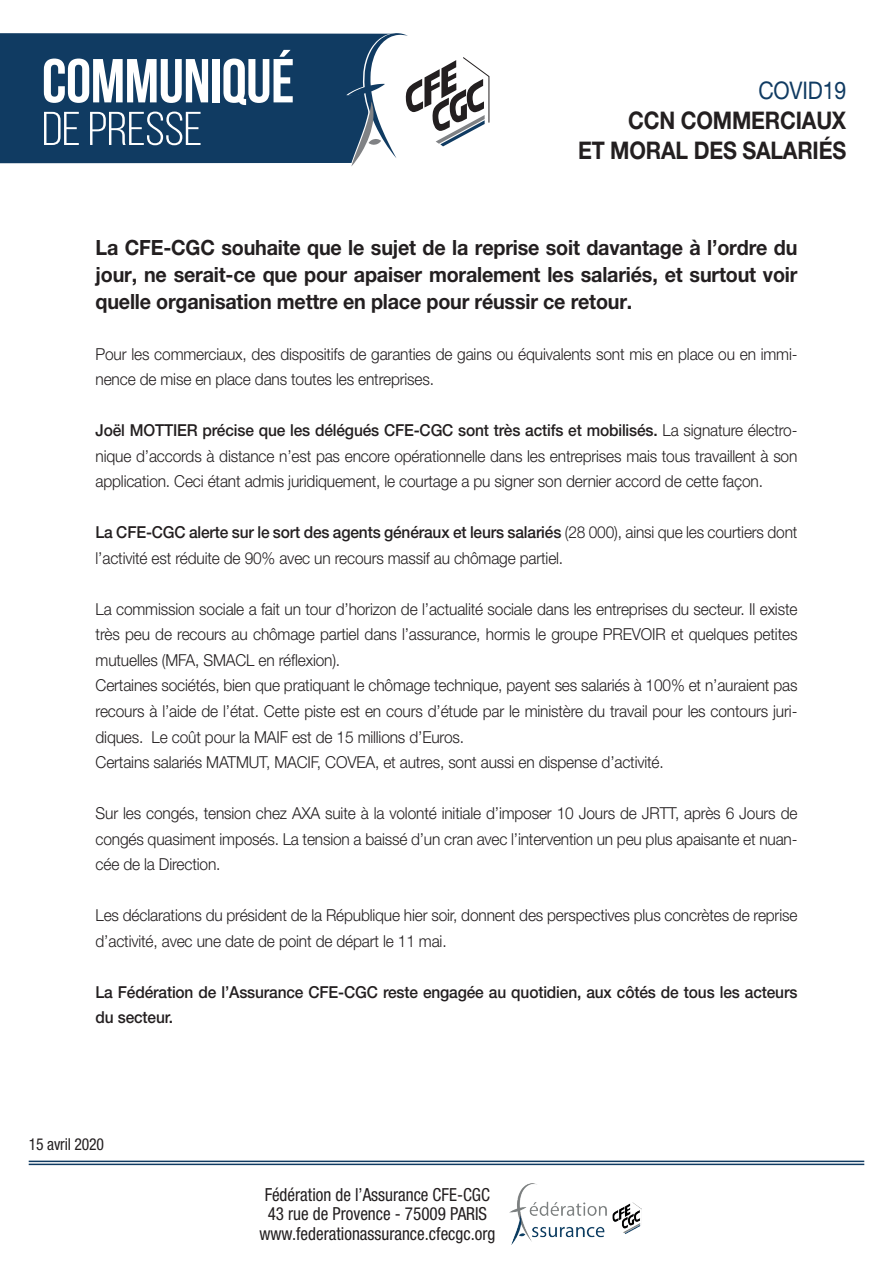
<style>
.page{position:relative;width:893px;height:1263px;background:#fff}
.page>*{position:absolute;margin:0;border:0;box-sizing:border-box;transform-origin:0 0}
.t1{font:700 61.95px "Bebas Neue";letter-spacing:-.01em;color:#fff}
.t2{font:47.4px "Bebas Neue";letter-spacing:-.01em;color:#fff;scale:1.13 1}
.t3{font:700 24.3px/30px "Helvetica Neue LT Pro";letter-spacing:-.01em;color:#231f20;text-align:right;scale:.88 1}
.t4{font:24.3px "Helvetica Neue LT Pro";letter-spacing:-.01em;color:#103b62;scale:.88 1}
.t5{font:700 21px/27px "Helvetica Neue LT Pro";letter-spacing:-.01em;color:#231f20;text-align:justify;scale:.94 1}
.t6{font:condensed 18px/19.5px "Helvetica Neue LT Pro";color:#231f20;text-align:center;scale:.95 1}
.t7{font:300 16.5px/25.5px "Helvetica Neue LT Pro";letter-spacing:-.01em;color:#231f20;scale:.94 1}
.t8{font:500 16.5px/25.5px "Helvetica Neue LT Pro";letter-spacing:-.01em;color:#231f20;scale:.94 1}
.t9{font:condensed 16.5px "Helvetica Neue LT Pro";letter-spacing:-.01em;color:#231f20;scale:.95 1}
.s1{font-weight:500}
</style>
<div class="page">
<div style="left:0;top:33px;width:346px;height:130px;background:#103b62"></div>
<svg style="left:346px;top:33px;width:144px;height:133px"></svg>
<hr style="left:29px;top:1160px;width:835px;height:2px;background:#103b62">
<hr style="left:29px;top:1163px;width:835px;height:2px;background:#103b62">
<img style="left:510px;top:1183px;width:132px;height:62px">
<h1 class="t1" style="left:42px;top:47px;width:254px">COMMUNIQUÉ</h1>
<h2 class="t2" style="left:42px;top:103px;width:144px">DE PRESSE</h2>
<h3 class="t4" style="left:758px;top:76px;width:101px">COVID19</h3>
<h3 class="t3" style="left:578px;top:105px;width:306px">CCN COMMERCIAUX<br>ET MORAL DES SALARIÉS</h3>
<p class="t5" style="left:96px;top:233px;width:748px">La CFE-CGC souhaite que le sujet de la reprise soit davantage à l’ordre du jour, ne serait-ce que pour apaiser moralement les salariés, et surtout voir quelle organisation mettre en place pour réussir ce retour.</p>
<p class="t7" style="left:96px;top:341px;width:748px">Pour les commerciaux, des dispositifs de garanties de gains ou équivalents sont mis en place ou en immi&shy;nence de mise en place dans toutes les entreprises.</p>
<p class="t7" style="left:96px;top:417px;width:748px;text-align:justify"><span class="s1">Joël MOTTIER précise que les délégués CFE-CGC sont très actifs et mobilisés.</span> La signature électro&shy;nique d’accords à distance n’est pas encore opérationnelle dans les entreprises mais tous travaillent à son application. Ceci étant admis juridiquement, le courtage a pu signer son dernier accord de cette façon.</p>
<p class="t7" style="left:96px;top:519px;width:748px"><span class="s1">La CFE-CGC alerte sur le sort des agents généraux et leurs salariés</span> (28 000), ainsi que les courtiers dont l’activité est réduite de 90% avec un recours massif au chômage partiel.</p>
<p class="t7" style="left:96px;top:596px;width:748px">La commission sociale a fait un tour d’horizon de l’actualité sociale dans les entreprises du secteur. Il existe très peu de recours au chômage partiel dans l’assurance, hormis le groupe PREVOIR et quelques petites mutuelles (MFA, SMACL en réflexion).<br>Certaines sociétés, bien que pratiquant le chômage technique, payent ses salariés à 100% et n’auraient pas recours à l’aide de l’état. Cette piste est en cours d’étude par le ministère du travail pour les contours juri&shy;diques. Le coût pour la MAIF est de 15 millions d’Euros.<br>Certains salariés MATMUT, MACIF, COVEA, et autres, sont aussi en dispense d’activité.</p>
<p class="t7" style="left:96px;top:800px;width:748px;text-align:justify">Sur les congés, tension chez AXA suite à la volonté initiale d’imposer 10 Jours de JRTT, après 6 Jours de congés quasiment imposés. La tension a baissé d’un cran avec l’intervention un peu plus apaisante et nuan&shy;cée de la Direction.</p>
<p class="t7" style="left:96px;top:902px;width:748px">Les déclarations du président de la République hier soir, donnent des perspectives plus concrètes de reprise d’activité, avec une date de point de départ le 11 mai.</p>
<p class="t8" style="left:96px;top:979px;width:748px">La Fédération de l’Assurance CFE-CGC reste engagée au quotidien, aux côtés de tous les acteurs du secteur.</p>
<p class="t9" style="left:29px;top:1134px;width:81px">15 avril 2020</p>
<p class="t6" style="left:259px;top:1184px;width:250px">Fédération de l’Assurance CFE-CGC<br>43 rue de Provence - 75009 PARIS www.federationassurance.cfecgc.org</p>
</div>
